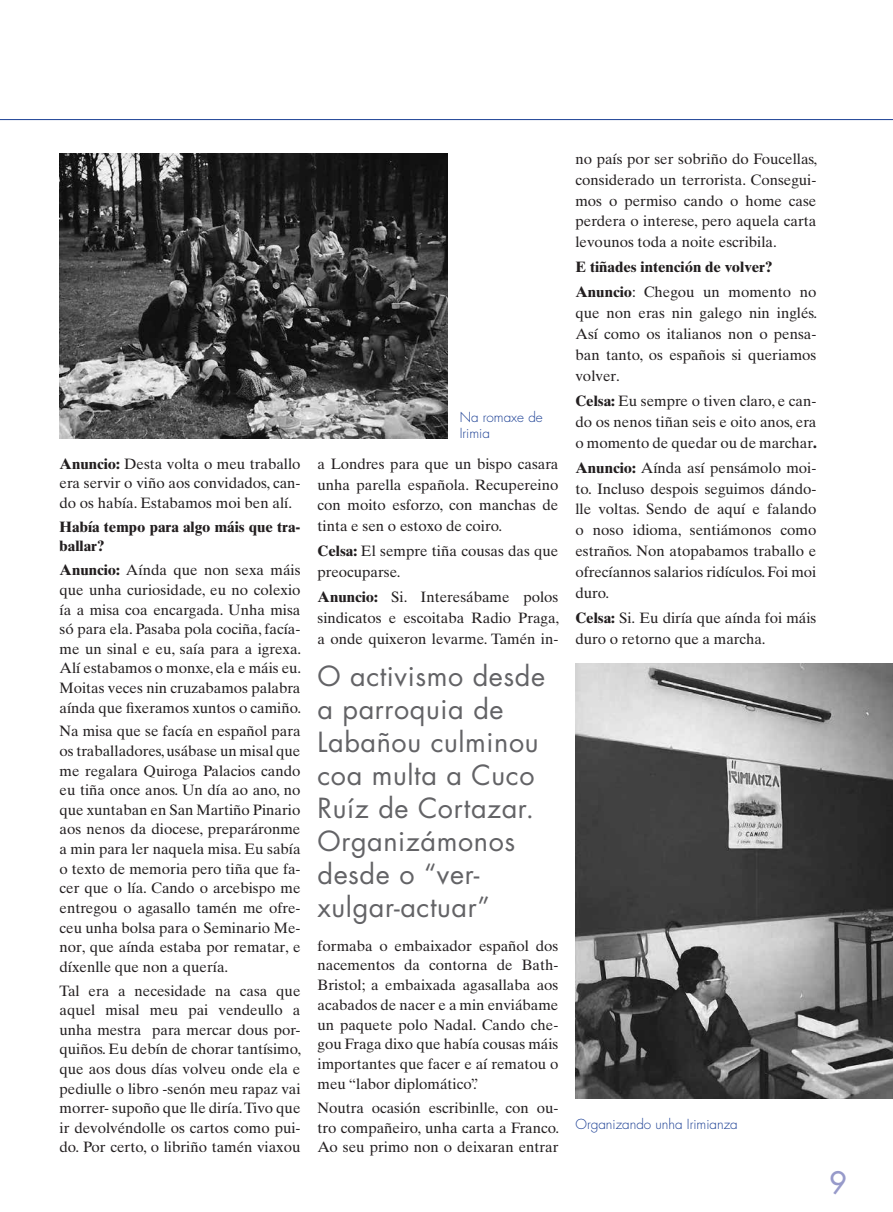
<style>
.page{position:relative;width:893px;height:1212px;background:#fff}
.page>*{position:absolute;margin:0;border:0;box-sizing:border-box;transform-origin:0 0}
.t1{font:500 30px "Futura Std";color:#979aca}
.t2{font:27px/33px "Futura Std";letter-spacing:.02em;color:#636366}
.t3{font:15px/19.6px "Times Ten LT Std";color:#231f20;text-align:justify}
.t4{font:700 15px/19.6px "Times Ten LT Std";color:#231f20}
.t5{font:300 13.5px/16.2px "Futura Std";color:#1b3f94}
.s1{font-weight:700}
.s2{font-weight:400}
</style>
<div class="page">
<hr style="left:0;top:119px;width:893px;height:1px;background:#1b3f94">
<img style="left:60px;top:153px;width:388px;height:285px">
<img style="left:575px;top:663px;width:318px;height:436px">
<p class="t3" style="left:60px;top:454px;width:242px"><span class="s1">Anuncio:</span> Desta volta o meu traballo era servir o viño aos convidados, can&shy;do os había. Estabamos moi ben alí.</p>
<p class="t4" style="left:60px;top:517px;width:242px">Había tempo para algo máis que tra&shy;ballar?</p>
<p class="t3" style="left:60px;top:560px;width:243px"><span class="s1">Anuncio:</span> Aínda que non sexa máis que unha curiosidade, eu no colexio ía a misa coa encargada. Unha misa só para ela. Pasaba pola cociña, facía&shy;me un sinal e eu, saía para a igrexa.<br>Alí estabamos o monxe, ela e máis eu.<br>Moitas veces nin cruzabamos palabra aínda que fixeramos xuntos o camiño.</p>
<p class="t3" style="left:60px;top:721px;width:242px">Na misa que se facía en español para os traballadores, usábase un misal que me regalara Quiroga Palacios cando eu tiña once anos. Un día ao ano, no que xuntaban en San Martiño Pinario aos nenos da diocese, preparáronme a min para ler naquela misa. Eu sabía o texto de memoria pero tiña que fa&shy;cer que o lía. Cando o arcebispo me entregou o agasallo tamén me ofre&shy;ceu unha bolsa para o Seminario Me&shy;nor, que aínda estaba por rematar, e díxenlle que non a quería.</p>
<p class="t3" style="left:60px;top:980px;width:243px">Tal era a necesidade na casa que aquel misal meu pai vendeullo a unha mestra para mercar dous por&shy;quiños. Eu debín de chorar tantísimo, que aos dous días volveu onde ela e pediulle o libro -senón meu rapaz vai morrer- supoño que lle diría. Tivo que ir devolvéndolle os cartos como pui&shy;do. Por certo, o libriño tamén viaxou</p>
<p class="t5" style="left:460px;top:409px;width:85px">Na romaxe de<br>Irimia</p>
<p class="t3" style="left:317px;top:453px;width:242px;line-height:20.9px">a Londres para que un bispo casara unha parella española. Recupereino con moito esforzo, con manchas de tinta e sen o estoxo de coiro.</p>
<p class="t3" style="left:317px;top:541px;width:242px;line-height:20.9px"><span class="s1">Celsa:</span> El sempre tiña cousas das que preocuparse.</p>
<p class="t3" style="left:317px;top:586px;width:243px;line-height:20.9px"><span class="s1">Anuncio:</span> Si. Interesábame polos sindicatos e escoitaba Radio Praga, a onde quixeron levarme. Tamén in-</p>
<h2 class="t2" style="left:317px;top:660px;width:229px">O activismo desde a parroquia de<br>Labañou culminou coa multa a Cuco<br>Ruíz de Cortazar.<br>Organizámonos desde o “ver&shy;xulgar-actuar”</h2>
<p class="t3" style="left:317px;top:935px;width:242px">formaba o embaixador español dos nacementos da contorna de Bath-Bristol; a embaixada agasallaba aos acabados de nacer e a min enviábame un paquete polo Nadal. Cando che&shy;gou Fraga dixo que había cousas máis importantes que facer e aí rematou o meu “labor diplomático”.</p>
<p class="t3" style="left:317px;top:1098px;width:243px">Noutra ocasión escribinlle, con ou&shy;tro compañeiro, unha carta a Franco.<br>Ao seu primo non o deixaran entrar</p>
<p class="t3" style="left:575px;top:148px;width:243px;line-height:20.9px">no país por ser sobriño do Foucellas, considerado un terrorista. Consegui&shy;mos o permiso cando o home case perdera o interese, pero aquela carta levounos toda a noite escribila.</p>
<p class="t4" style="left:575px;top:254px;width:242px;line-height:25px">E tiñades intención de volver?<br>Anuncio<span class="s2">: Chegou un momento no</span></p>
<p class="t3" style="left:575px;top:303px;width:243px;line-height:20.9px">que non eras nin galego nin inglés.<br>Así como os italianos non o pensa&shy;ban tanto, os españois si queriamos volver.</p>
<p class="t3" style="left:575px;top:390px;width:243px;line-height:20.9px"><span class="s1">Celsa:</span> Eu sempre o tiven claro, e can&shy;do os nenos tiñan seis e oito anos, era o momento de quedar ou de marchar<span class="s1">.</span></p>
<p class="t3" style="left:575px;top:457px;width:242px;line-height:20.9px"><span class="s1">Anuncio:</span> Aínda así pensámolo moi&shy;to. Incluso despois seguimos dándo&shy;lle voltas. Sendo de aquí e falando o noso idioma, sentiámonos como estraños. Non atopabamos traballo e ofrecíannos salarios ridículos. Foi moi duro.</p>
<p class="t3" style="left:575px;top:607px;width:242px;line-height:20.9px"><span class="s1">Celsa:</span> Si. Eu diría que aínda foi máis duro o retorno que a marcha.</p>
<p class="t5" style="left:575px;top:1117px;width:164px">Organizando unha Irimianza</p>
<h1 class="t1" style="left:829px;top:1164px;width:19px">9</h1>
</div>
